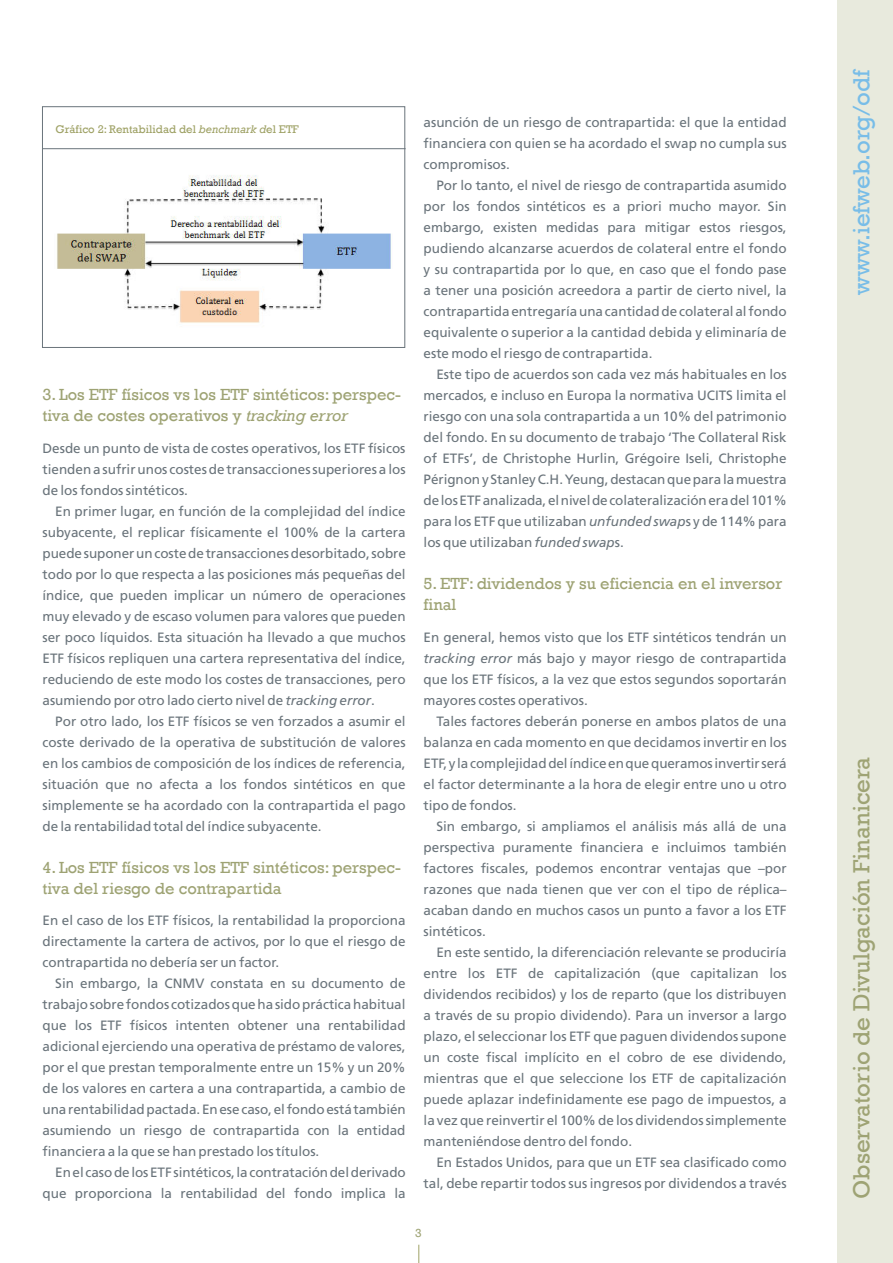
<style>
.page{position:relative;width:893px;height:1263px;background:#fff}
.page>*{position:absolute;margin:0;border:0;box-sizing:border-box;transform-origin:0 0}
.t1{font:24px "Rockwell";color:#9ea374}
.t2{font:24px "Rockwell";color:#78bde8}
._03-subtitulo_parraf{font:16.5px/21px "Rockwell";color:#9ea374}
._0-texto_DT_gris_san{font:13.5px/21px "Frutiger";color:#6a747b;text-align:justify}
._01-texto_DT_gris{font:13.5px/21px "Frutiger";color:#6a747b;text-align:justify}
.t3{font:12px "Rockwell";color:#9ea374}
._04-graficos{font:11.4px "Rockwell";color:#9fa266}
.s1{font-style:italic}
</style>
<div class="page">
<svg style="left:419px;top:1245px;width:1px;height:18px"></svg>
<div style="left:838px;top:0;width:55px;height:1263px;background:#e8eadd"></div>
<img style="left:57px;top:175px;width:334px;height:148px">
<div style="left:42px;top:106px;width:363px;height:242px;border:1px solid #6a747b"></div>
<hr style="left:43px;top:148px;width:363px;height:1px;background:#6a747b">
<p class="_04-graficos" style="left:56px;top:122px;width:245px">Gráfico 2: Rentabilidad del <span class="s1">benchmark d</span>el ETF</p>
<p class="_03-subtitulo_parraf" style="left:43px;top:385px;width:360px">3. Los ETF físicos vs los ETF sintéticos: perspec&shy;tiva de costes operativos y <span class="s1">tracking error</span></p>
<p class="_01-texto_DT_gris" style="left:43px;top:437px;width:365px">Desde un punto de vista de costes operativos, los ETF físicos tienden a sufrir unos costes de transacciones superiores a los de los fondos sintéticos.</p>
<p class="_0-texto_DT_gris_san" style="left:43px;top:500px;width:365px;text-indent:13px">En primer lugar, en función de la complejidad del índice subyacente, el replicar físicamente el 100% de la cartera puede suponer un coste de transacciones desorbitado, sobre todo por lo que respecta a las posiciones más pequeñas del índice, que pueden implicar un número de operaciones muy elevado y de escaso volumen para valores que pueden ser poco líquidos. Esta situación ha llevado a que muchos ETF físicos repliquen una cartera representativa del índice, reduciendo de este modo los costes de transacciones, pero asumiendo por otro lado cierto nivel de <span class="s1">tracking error</span>.</p>
<p class="_0-texto_DT_gris_san" style="left:43px;top:710px;width:365px;text-indent:13px">Por otro lado, los ETF físicos se ven forzados a asumir el coste derivado de la operativa de substitución de valores en los cambios de composición de los índices de referencia, situación que no afecta a los fondos sintéticos en que simplemente se ha acordado con la contrapartida el pago de la rentabilidad total del índice subyacente.</p>
<p class="_03-subtitulo_parraf" style="left:43px;top:857px;width:360px">4. Los ETF físicos vs los ETF sintéticos: perspec&shy;tiva del riesgo de contrapartida</p>
<p class="_01-texto_DT_gris" style="left:43px;top:910px;width:365px">En el caso de los ETF físicos, la rentabilidad la proporciona directamente la cartera de activos, por lo que el riesgo de contrapartida no debería ser un factor.</p>
<p class="_0-texto_DT_gris_san" style="left:43px;top:973px;width:365px;text-indent:13px">Sin embargo, la CNMV constata en su documento de trabajo sobre fondos cotizados que ha sido práctica habitual que los ETF físicos intenten obtener una rentabilidad adicional ejerciendo una operativa de préstamo de valores, por el que prestan temporalmente entre un 15% y un 20% de los valores en cartera a una contrapartida, a cambio de una rentabilidad pactada. En ese caso, el fondo está también asumiendo un riesgo de contrapartida con la entidad financiera a la que se han prestado los títulos.</p>
<p class="_0-texto_DT_gris_san" style="left:43px;top:1162px;width:365px;text-align:right">En el caso de los ETF sintéticos, la contratación del derivado que proporciona la rentabilidad del fondo implica la</p>
<p class="_0-texto_DT_gris_san" style="left:424px;top:112px;width:365px">asunción de un riesgo de contrapartida: el que la entidad financiera con quien se ha acordado el swap no cumpla sus compromisos.</p>
<p class="_0-texto_DT_gris_san" style="left:424px;top:175px;width:365px;text-indent:13px">Por lo tanto, el nivel de riesgo de contrapartida asumido por los fondos sintéticos es a priori mucho mayor. Sin embargo, existen medidas para mitigar estos riesgos, pudiendo alcanzarse acuerdos de colateral entre el fondo y su contrapartida por lo que, en caso que el fondo pase a tener una posición acreedora a partir de cierto nivel, la contrapartida entregaría una cantidad de colateral al fondo equivalente o superior a la cantidad debida y eliminaría de este modo el riesgo de contrapartida.</p>
<p class="_0-texto_DT_gris_san" style="left:424px;top:364px;width:365px;text-indent:13px">Este tipo de acuerdos son cada vez más habituales en los mercados, e incluso en Europa la normativa UCITS limita el riesgo con una sola contrapartida a un 10% del patrimonio del fondo. En su documento de trabajo ‘The Collateral Risk of ETFs’, de Christophe Hurlin, Grégoire Iseli, Christophe Pérignon y Stanley C.H. Yeung, destacan que para la muestra de los ETF analizada, el nivel de colateralización era del 101% para los ETF que utilizaban <span class="s1">unfunded swap</span>s y de 114% para los que utilizaban <span class="s1">funded swap</span>s.</p>
<p class="_03-subtitulo_parraf" style="left:424px;top:574px;width:360px">5. ETF: dividendos y su eficiencia en el inversor final</p>
<p class="_01-texto_DT_gris" style="left:424px;top:626px;width:365px">En general, hemos visto que los ETF sintéticos tendrán un <span class="s1">tracking error</span> más bajo y mayor riesgo de contrapartida que los ETF físicos, a la vez que estos segundos soportarán mayores costes operativos.</p>
<p class="_0-texto_DT_gris_san" style="left:424px;top:710px;width:365px;text-indent:13px">Tales factores deberán ponerse en ambos platos de una balanza en cada momento en que decidamos invertir en los ETF, y la complejidad del índice en que queramos invertir será el factor determinante a la hora de elegir entre uno u otro tipo de fondos.</p>
<p class="_0-texto_DT_gris_san" style="left:424px;top:815px;width:365px;text-indent:13px">Sin embargo, si ampliamos el análisis más allá de una perspectiva puramente financiera e incluimos también factores fiscales, podemos encontrar ventajas que –por razones que nada tienen que ver con el tipo de réplica– acaban dando en muchos casos un punto a favor a los ETF sintéticos.</p>
<p class="_0-texto_DT_gris_san" style="left:424px;top:941px;width:365px;text-indent:13px">En este sentido, la diferenciación relevante se produciría entre los ETF de capitalización (que capitalizan los dividendos recibidos) y los de reparto (que los distribuyen a través de su propio dividendo). Para un inversor a largo plazo, el seleccionar los ETF que paguen dividendos supone un coste fiscal implícito en el cobro de ese dividendo, mientras que el que seleccione los ETF de capitalización puede aplazar indefinidamente ese pago de impuestos, a la vez que reinvertir el 100% de los dividendos simplemente manteniéndose dentro del fondo.</p>
<p class="_0-texto_DT_gris_san" style="left:424px;top:1151px;width:365px;text-align:right">En Estados Unidos, para que un ETF sea clasificado como tal, debe repartir todos sus ingresos por dividendos a través</p>
<p class="t3" style="left:415px;top:1226px;width:8px">3</p>
<h1 class="t2" style="left:847px;top:295px;width:228px;rotate:-90deg">www.iefweb.org/odf</h1>
<h1 class="t1" style="left:847px;top:1199px;width:444px;rotate:-90deg">Observatorio de Divulgación Finanicera</h1>
</div>
